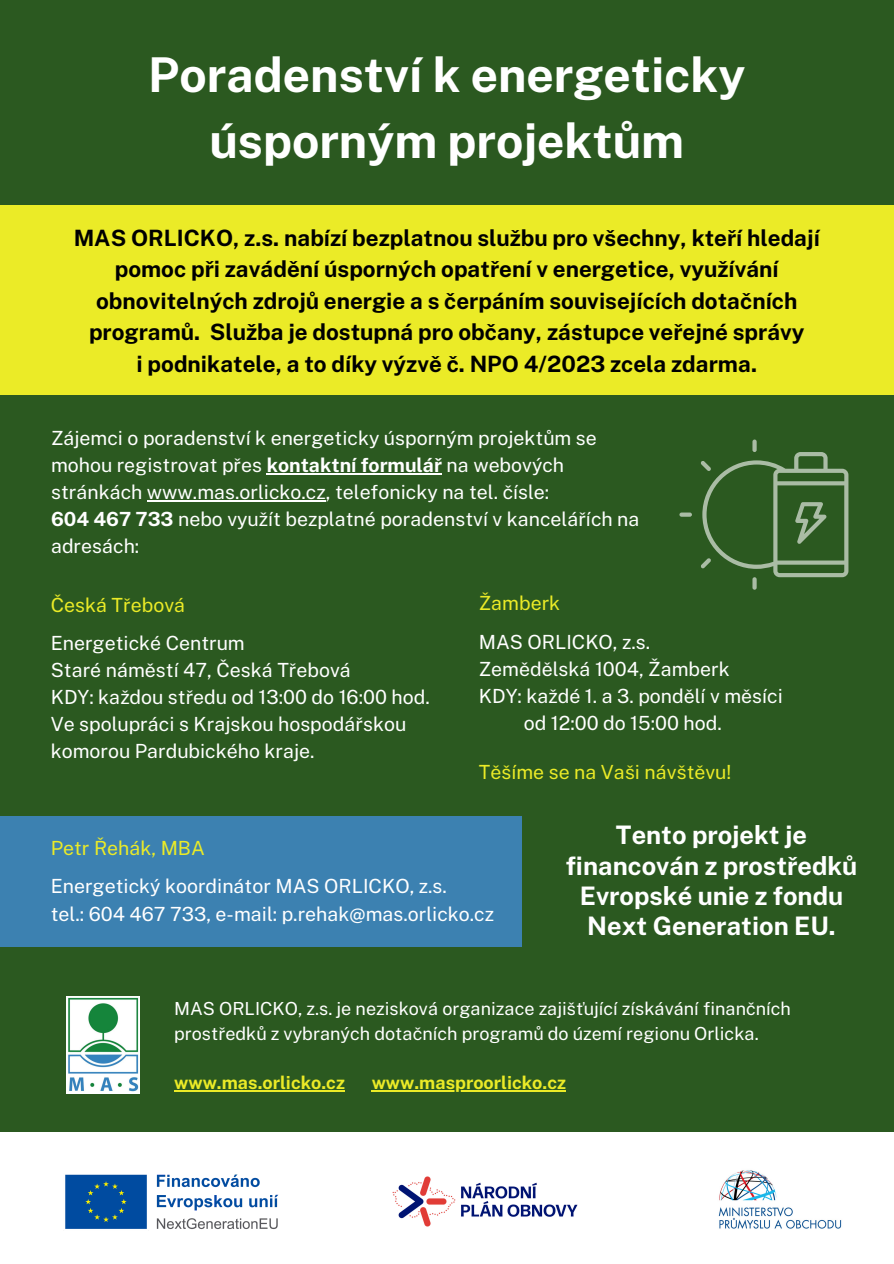
<style>
.page{position:relative;width:894px;height:1264px;background:#fff}
.page>*{position:absolute;margin:0;border:0;box-sizing:border-box;transform-origin:0 0}
.t1{font:700 48px/66.3px "Public Sans";color:#fff;text-align:center}
.t2{font:700 25.5px/30.3px "Public Sans";color:#fff;text-align:center}
.t3{font:700 22.5px/31.5px "Public Sans";color:#000;text-align:center}
.t4{font:19.5px/27px "Public Sans";color:#fff}
.t5{font:19.5px "Public Sans";color:#ebeb27}
.t6{font:18px/24.8px "Public Sans";color:#fff}
.t7{font:700 18px "Public Sans";color:#ebeb27}
.s1{font-weight:700}
</style>
<div class="page">
<div style="left:0;top:0;width:893px;height:1263px;background:#2b5920"></div>
<img style="left:67px;top:996px;width:73px;height:97px">
<div style="left:0;top:205px;width:893px;height:189px;background:#ebeb27"></div>
<div style="left:0;top:1131px;width:893px;height:132px;background:#fff"></div>
<img style="left:718px;top:1170px;width:124px;height:59px">
<img style="left:65px;top:1174px;width:214px;height:55px">
<img style="left:392px;top:1176px;width:186px;height:51px">
<svg style="left:752px;top:439px;width:4px;height:13px"></svg>
<svg style="left:752px;top:577px;width:4px;height:12px"></svg>
<svg style="left:679px;top:512px;width:12px;height:4px"></svg>
<svg style="left:701px;top:452px;width:147px;height:125px"></svg>
<hr style="left:266px;top:473px;width:176px;height:1px;background:#fff">
<hr style="left:147px;top:500px;width:179px;height:1px;background:#fff">
<hr style="left:174px;top:1090px;width:171px;height:1px;background:#ebeb27">
<hr style="left:371px;top:1090px;width:195px;height:1px;background:#ebeb27">
<div style="left:0;top:816px;width:521px;height:130px;background:#3c81b1"></div>
<p class="t1" style="left:148px;top:41px;width:598px">Poradenství k energeticky úsporným projektům</p>
<p class="t3" style="left:74px;top:222px;width:747px">MAS ORLICKO, z.s. nabízí bezplatnou službu pro všechny, kteří hledají pomoc při zavádění úsporných opatření v energetice, využívání obnovitelných zdrojů energie a s čerpáním souvisejících dotačních programů. Služba je dostupná pro občany, zástupce veřejné správy<br>i podnikatele, a to díky výzvě č. NPO 4/2023 zcela zdarma.</p>
<p class="t4" style="left:51px;top:425px;width:547px">Zájemci o poradenství k energeticky úsporným projektům se mohou registrovat přes <span class="s1">kontaktní formulář</span> na webových stránkách www.mas.orlicko.cz, telefonicky na tel. čísle:</p>
<p class="t4" style="left:51px;top:506px;width:590px"><span class="s1">604 467 733</span> nebo využít bezplatné poradenství v kancelářích na adresách:</p>
<h2 class="t5" style="left:51px;top:593px;width:136px">Česká Třebová</h2>
<p class="t4" style="left:51px;top:629px;width:195px">Energetické Centrum</p>
<p class="t4" style="left:51px;top:656px;width:301px">Staré náměstí 47, Česká Třebová</p>
<h4 class="t4" style="left:51px;top:683px;width:380px">KDY: každou středu od 13:00 do 16:00 hod.</h4>
<p class="t4" style="left:51px;top:710px;width:357px">Ve spolupráci s Krajskou hospodářskou komorou Pardubického kraje.</p>
<p class="t5" style="left:478px;top:591px;width:83px">Žamberk</p>
<p class="t4" style="left:478px;top:628px;width:173px">MAS ORLICKO, z.s.</p>
<p class="t4" style="left:478px;top:655px;width:252px">Zemědělská 1004, Žamberk</p>
<p class="t4" style="left:478px;top:682px;width:305px">KDY: každé 1. a 3. pondělí v měsíci</p>
<p class="t4" style="left:523px;top:709px;width:199px">od 12:00 do 15:00 hod.</p>
<p class="t5" style="left:478px;top:760px;width:254px">Těšíme se na Vaši návštěvu!</p>
<p class="t5" style="left:51px;top:836px;width:156px">Petr Řehák, MBA</p>
<p class="t4" style="left:51px;top:872px;width:397px">Energetický koordinátor MAS ORLICKO, z.s.</p>
<p class="t4" style="left:51px;top:899px;width:444px">tel.: 604 467 733, e-mail: p.rehak@mas.orlicko.cz</p>
<p class="t2" style="left:565px;top:819px;width:293px">Tento projekt je financován z prostředků<br>Evropské unie z fondu<br>Next Generation EU.</p>
<p class="t6" style="left:174px;top:996px;width:618px">MAS ORLICKO, z.s. je nezisková organizace zajišťující získávání finančních prostředků z vybraných dotačních programů do území regionu Orlicka.</p>
<p class="t7" style="left:174px;top:1072px;width:172px">www.mas.orlicko.cz</p>
<p class="t7" style="left:371px;top:1072px;width:196px">www.masproorlicko.cz</p>
</div>
